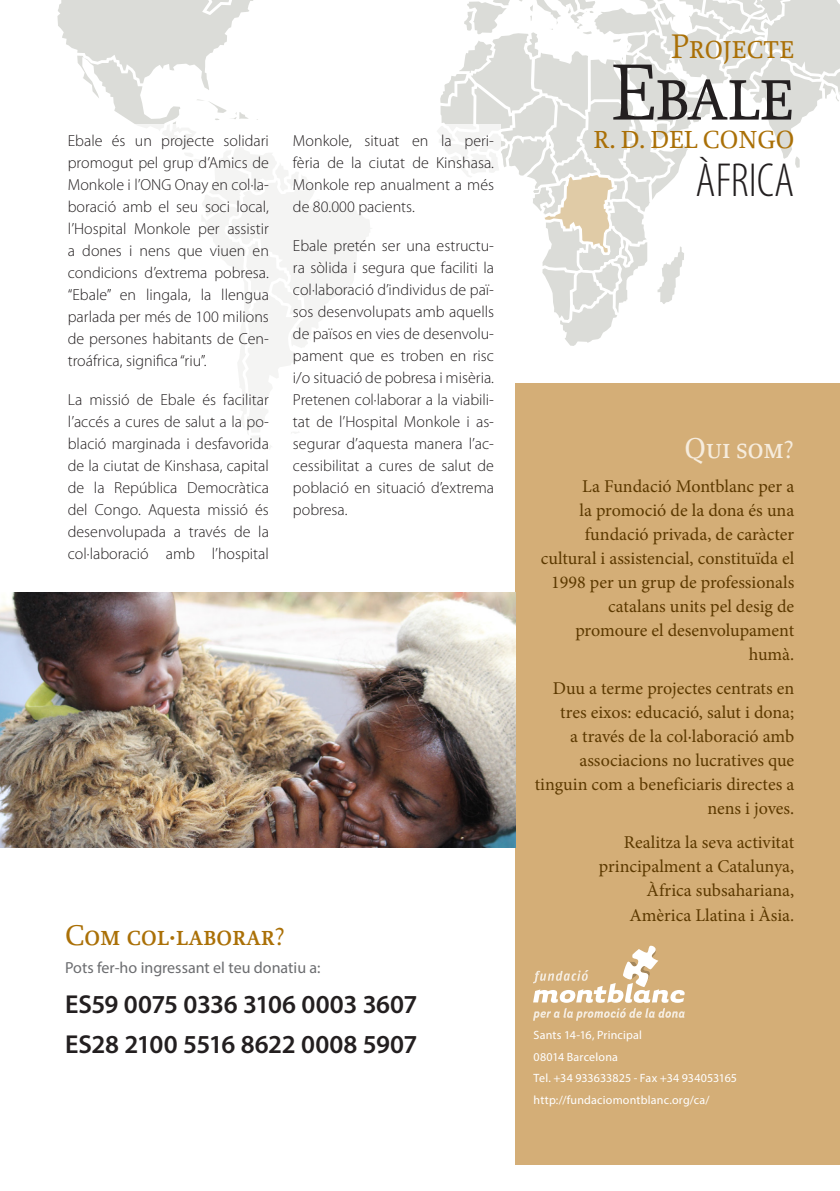
<style>
.page{position:relative;width:840px;height:1191px;background:#fff}
.page>*{position:absolute;margin:0;border:0;box-sizing:border-box;transform-origin:0 0}
.t1{font:84px "Proforma Book SC";letter-spacing:-.025em;color:#231f20}
.Continente_-_titulo{font:300 condensed 48px "Myriad Pro";color:#231f20}
.t2{font:36px "Proforma Book SC";color:#aa7007}
.Subtitulo_-_PROYECTO{font:30px "Proforma Medium SC";color:#aa7007}
.entradilla_-_PROYECT{font:30px "Proforma Medium SC";color:#f6ecdd}
.entradilla_-_PROYECT-2{font:600 26px "Myriad Pro";letter-spacing:-.02em;color:#231f20}
.t3{font:26px "Proforma Medium SC";color:#aa7007}
.entradilla_-_PROYECT-3{font:18px/24px "Minion Pro";color:#5c3900;text-align:right}
.Normal_-_PROYECTOS{font:300 16px/22px "Myriad Pro";color:#231f20;text-align:justify}
.entradilla_-_PROYECT-4{font:16px "Myriad Pro";color:#6c6d70}
.texto_articulo{font:12px "Myriad Pro";letter-spacing:.015em;color:#fff}
</style>
<div class="page">
<div style="left:515px;top:383px;width:324px;height:782px;background:#d4ae77"></div>
<svg style="left:57px;top:0;width:201px;height:124px"></svg>
<svg style="left:440px;top:0;width:399px;height:346px"></svg>
<div style="left:61px;top:124px;width:439px;height:473px;background:#fff"></div>
<img style="left:0;top:592px;width:515px;height:255px">
<svg style="left:533px;top:945px;width:151px;height:75px"></svg>
<p class="Normal_-_PROYECTOS" style="left:68px;top:129px;width:202px">Ebale és un projecte solidari promogut pel grup d’Amics de Monkole i l’ONG Onay en col·la&shy;boració amb el seu soci local, l’Hospital Monkole per assistir a dones i nens que viuen en condicions d’extrema pobresa. “Ebale” en lingala, la llengua parlada per més de 100 milions de persones habitants de Cen&shy;troáfrica, significa “riu”.</p>
<p class="Normal_-_PROYECTOS" style="left:68px;top:388px;width:202px">La missió de Ebale és facilitar l’accés a cures de salut a la po&shy;blació marginada i desfavorida de la ciutat de Kinshasa, capital de la República Democràtica del Congo. Aquesta missió és desenvolupada a través de la col·laboració amb l’hospital</p>
<p class="Normal_-_PROYECTOS" style="left:293px;top:129px;width:202px">Monkole, situat en la peri&shy;fèria de la ciutat de Kinshasa.<br>Monkole rep anualment a més de 80.000 pacients.</p>
<p class="Normal_-_PROYECTOS" style="left:293px;top:234px;width:202px">Ebale pretén ser una estructu&shy;ra sòlida i segura que faciliti la col·laboració d’individus de paï&shy;sos desenvolupats amb aquells de països en vies de desenvolu&shy;pament que es troben en risc i/o situació de pobresa i misèria.<br>Pretenen col·laborar a la viabili&shy;tat de l’Hospital Monkole i as&shy;segurar d’aquesta manera l’ac&shy;cessibilitat a cures de salut de població en situació d’extrema pobresa.</p>
<p class="Subtitulo_-_PROYECTO" style="left:65px;top:916px;width:221px">Com col·laborar?</p>
<p class="entradilla_-_PROYECT-4" style="left:65px;top:957px;width:257px">Pots fer-ho ingressant el teu donatiu a:</p>
<p class="entradilla_-_PROYECT-2" style="left:65px;top:987px;width:353px">ES59 0075 0336 3106 0003 3607</p>
<p class="entradilla_-_PROYECT-2" style="left:65px;top:1027px;width:353px">ES28 2100 5516 8622 0008 5907</p>
<p class="t2" style="left:670px;top:24px;width:125px">Projecte</p>
<p class="t1" style="left:610px;top:41px;width:185px">Ebale</p>
<p class="t3" style="left:593px;top:123px;width:202px">R. D. DEL CONGO</p>
<p class="Continente_-_titulo" style="left:695px;top:151px;width:100px">ÀFRICA</p>
<p class="entradilla_-_PROYECT" style="left:684px;top:429px;width:111px">Qui som?</p>
<p class="entradilla_-_PROYECT-3" style="left:540px;top:474px;width:255px">La Fundació Montblanc per a<br>la promoció de la dona és una fundació privada, de caràcter cultural i assistencial, constituïda el<br>1998 per un grup de professionals catalans units pel desig de promoure el desenvolupament humà.</p>
<p class="entradilla_-_PROYECT-3" style="left:534px;top:676px;width:261px">Duu a terme projectes centrats en tres eixos: educació, salut i dona;<br>a través de la col·laboració amb associacions no lucratives que tinguin com a beneficiaris directes a nens i joves.</p>
<p class="entradilla_-_PROYECT-3" style="left:598px;top:831px;width:197px">Realitza la seva activitat principalment a Catalunya,<br>Àfrica subsahariana,<br>Amèrica Llatina i Àsia.</p>
<p class="texto_articulo" style="left:533px;top:1027px;width:110px">Sants 14-16, Principal</p>
<p class="texto_articulo" style="left:533px;top:1049px;width:86px">08014 Barcelona</p>
<p class="texto_articulo" style="left:533px;top:1071px;width:205px">Tel. +34 933633825 - Fax +34 934053165</p>
<p class="texto_articulo" style="left:533px;top:1092px;width:177px">http://fundaciomontblanc.org/ca/</p>
</div>
